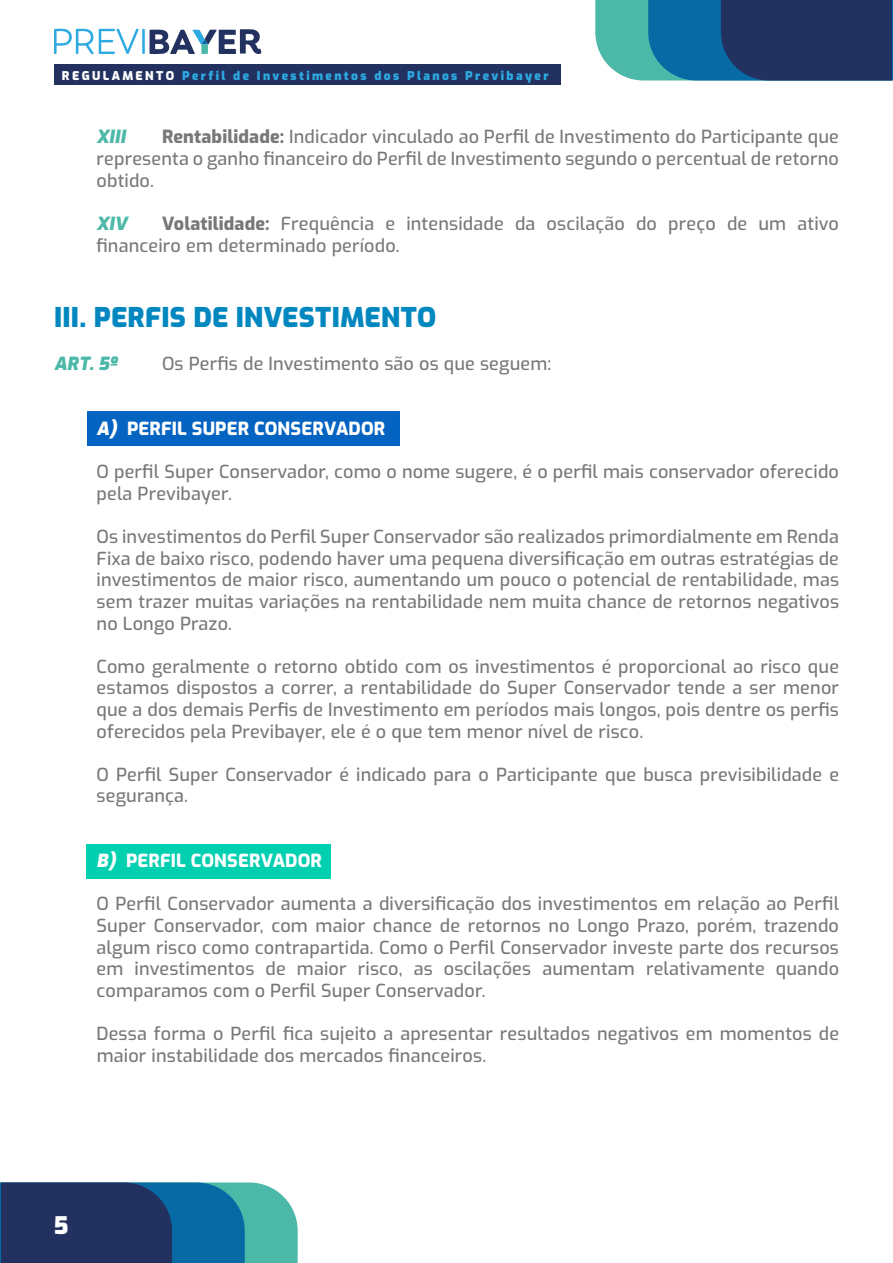
<style>
.page{position:relative;width:893px;height:1263px;background:#fff}
.page>*{position:absolute;margin:0;border:0;box-sizing:border-box;transform-origin:0 0}
.t1{font:900 27px "Exo";letter-spacing:.01em;color:#0087bf}
.t2{font:900 24px "Exo";color:#fff}
.t3{font:500 18px/21.6px "Exo";letter-spacing:.01em;color:#787878;text-align:justify}
.t4{font:800 18px "Exo";letter-spacing:.01em;color:#fff}
.t5{font:italic 900 18px "Exo";letter-spacing:.01em;color:#4bb8a8}
.t6{font:900 12px "Exo";letter-spacing:.2em;color:#2daae2}
.s1{color:#fff}
.s2{font-weight:800}
.s3{font-weight:900;font-style:italic}
</style>
<div class="page">
<svg style="left:0;top:1182px;width:298px;height:81px;background:#275c81"></svg>
<svg style="left:54px;top:29px;width:208px;height:25px"></svg>
<div style="left:54px;top:65px;width:506px;height:20px;background:#22315f"></div>
<svg style="left:595px;top:0;width:298px;height:80px;background:#275b80"></svg>
<div style="left:86px;top:844px;width:245px;height:34px;background:#00cfb0"></div>
<div style="left:87px;top:411px;width:313px;height:34px;background:#0563c1"></div>
<p class="t6" style="left:62px;top:67px;width:488px"><span class="s1">REGULAMENTO</span> Perfil de Investimentos dos Planos Previbayer</p>
<p class="t3" style="left:96px;top:125px;width:744px;text-indent:66px"><span class="s2">Rentabilidade:</span> Indicador vinculado ao Perfil de Investimento do Participante que representa o ganho financeiro do Perfil de Investimento segundo o percentual de retorno obtido.</p>
<p class="t5" style="left:97px;top:210px;width:32px">XIV</p>
<p class="t5" style="left:97px;top:124px;width:31px">XIII</p>
<p class="t3" style="left:96px;top:212px;width:744px;text-indent:66px"><span class="s2">Volatilidade:</span> Frequência e intensidade da oscilação do preço de um ativo financeiro em determinado período.</p>
<h1 class="t1" style="left:54px;top:298px;width:384px">III. PERFIS DE INVESTIMENTO</h1>
<p class="t5" style="left:54px;top:350px;width:64px">ART. 5º</p>
<p class="t3" style="left:162px;top:352px;width:391px">Os Perfis de Investimento são os que seguem:</p>
<p class="t4" style="left:97px;top:416px;width:290px"><span class="s3">A)</span> PERFIL SUPER CONSERVADOR</p>
<p class="t3" style="left:96px;top:460px;width:744px">O perfil Super Conservador, como o nome sugere, é o perfil mais conservador oferecido pela Previbayer.</p>
<p class="t3" style="left:96px;top:525px;width:744px">Os investimentos do Perfil Super Conservador são realizados primordialmente em Renda Fixa de baixo risco, podendo haver uma pequena diversificação em outras estratégias de investimentos de maior risco, aumentando um pouco o potencial de rentabilidade, mas sem trazer muitas variações na rentabilidade nem muita chance de retornos negativos no Longo Prazo.</p>
<p class="t3" style="left:97px;top:655px;width:744px">Como geralmente o retorno obtido com os investimentos é proporcional ao risco que estamos dispostos a correr, a rentabilidade do Super Conservador tende a ser menor que a dos demais Perfis de Investimento em períodos mais longos, pois dentre os perfis oferecidos pela Previbayer, ele é o que tem menor nível de risco.</p>
<p class="t3" style="left:97px;top:763px;width:744px">O Perfil Super Conservador é indicado para o Participante que busca previsibilidade e segurança.</p>
<p class="t4" style="left:97px;top:848px;width:227px"><span class="s3">B)</span> PERFIL CONSERVADOR</p>
<p class="t3" style="left:97px;top:892px;width:744px">O Perfil Conservador aumenta a diversificação dos investimentos em relação ao Perfil Super Conservador, com maior chance de retornos no Longo Prazo, porém, trazendo algum risco como contrapartida. Como o Perfil Conservador investe parte dos recursos em investimentos de maior risco, as oscilações aumentam relativamente quando comparamos com o Perfil Super Conservador.</p>
<p class="t3" style="left:97px;top:1022px;width:744px">Dessa forma o Perfil fica sujeito a apresentar resultados negativos em momentos de maior instabilidade dos mercados financeiros.</p>
<h2 class="t2" style="left:54px;top:1208px;width:16px">5</h2>
</div>
